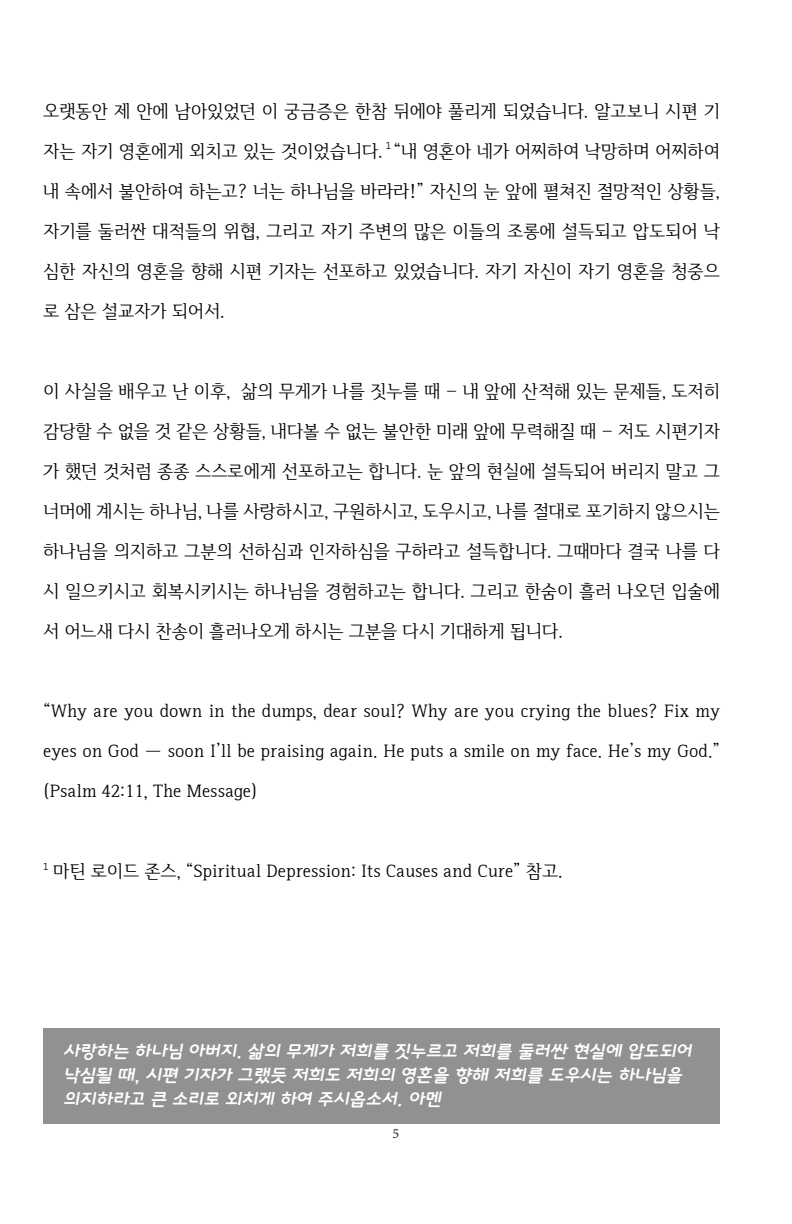
<style>
.page{position:relative;width:792px;height:1224px;background:#fff}
.page>*{position:absolute;margin:0;border:0;box-sizing:border-box;transform-origin:0 0}
.t1{font:18px "Iropke Batang M";color:#000}
.t2{font:italic 18px/24px "Korean DDD R";color:#fff}
.t3{font:14px "Minion Pro";color:#231f20}
.t4{font:10px "Microsoft Tai Le";color:#231f20}
</style>
<div class="page">
<div style="left:43px;top:1028px;width:677px;height:95px;background:#929090"></div>
<p class="t1" style="left:43px;top:101px;width:678px">오랫동안 제 안에 남아있었던 이 궁금증은 한참 뒤에야 풀리게 되었습니다. 알고보니 시편 기</p>
<p class="t1" style="left:43px;top:141px;width:678px">자는 자기 영혼에게 외치고 있는 것이었습니다. “내 영혼아 네가 어찌하여 낙망하며 어찌하여</p>
<p class="t1" style="left:43px;top:181px;width:678px">내 속에서 불안하여 하는고? 너는 하나님을 바라라!” 자신의 눈 앞에 펼쳐진 절망적인 상황들,</p>
<p class="t1" style="left:43px;top:221px;width:678px">자기를 둘러싼 대적들의 위협, 그리고 자기 주변의 많은 이들의 조롱에 설득되고 압도되어 낙</p>
<p class="t1" style="left:43px;top:261px;width:678px">심한 자신의 영혼을 향해 시편 기자는 선포하고 있었습니다. 자기 자신이 자기 영혼을 청중으</p>
<p class="t1" style="left:43px;top:301px;width:183px">로 삼은 설교자가 되어서.</p>
<p class="t4" style="left:386px;top:139px;width:7px">1</p>
<p class="t1" style="left:43px;top:381px;width:678px">이 사실을 배우고 난 이후, 삶의 무게가 나를 짓누를 때 – 내 앞에 산적해 있는 문제들, 도저히</p>
<p class="t1" style="left:43px;top:421px;width:678px">감당할 수 없을 것 같은 상황들, 내다볼 수 없는 불안한 미래 앞에 무력해질 때 – 저도 시편기자</p>
<p class="t1" style="left:43px;top:461px;width:678px">가 했던 것처럼 종종 스스로에게 선포하고는 합니다. 눈 앞의 현실에 설득되어 버리지 말고 그</p>
<p class="t1" style="left:43px;top:501px;width:678px">너머에 계시는 하나님, 나를 사랑하시고, 구원하시고, 도우시고, 나를 절대로 포기하지 않으시는</p>
<p class="t1" style="left:43px;top:541px;width:678px">하나님을 의지하고 그분의 선하심과 인자하심을 구하라고 설득합니다. 그때마다 결국 나를 다</p>
<p class="t1" style="left:43px;top:581px;width:678px">시 일으키시고 회복시키시는 하나님을 경험하고는 합니다. 그리고 한숨이 흘러 나오던 입술에</p>
<p class="t1" style="left:43px;top:621px;width:521px">서 어느새 다시 찬송이 흘러나오게 하시는 그분을 다시 기대하게 됩니다.</p>
<p class="t1" style="left:43px;top:701px;width:678px">“Why are you down in the dumps, dear soul? Why are you crying the blues? Fix my</p>
<p class="t1" style="left:43px;top:741px;width:678px">eyes on God — soon I’ll be praising again. He puts a smile on my face. He’s my God.”</p>
<p class="t1" style="left:43px;top:781px;width:216px">(Psalm 42:11, The Message)</p>
<p class="t1" style="left:53px;top:861px;width:511px">마틴 로이드 존스, “Spiritual Depression: Its Causes and Cure” 참고.</p>
<p class="t4" style="left:43px;top:861px;width:7px">1</p>
<p class="t2" style="left:63px;top:1040px;width:634px">사랑하는 하나님 아버지. 삶의 무게가 저희를 짓누르고 저희를 둘러싼 현실에 압도되어 낙심될 때, 시편 기자가 그랬듯 저희도 저희의 영혼을 향해 저희를 도우시는 하나님을 의지하라고 큰 소리로 외치게 하여 주시옵소서. 아멘</p>
<p class="t3" style="left:393px;top:1124px;width:8px">5</p>
</div>
